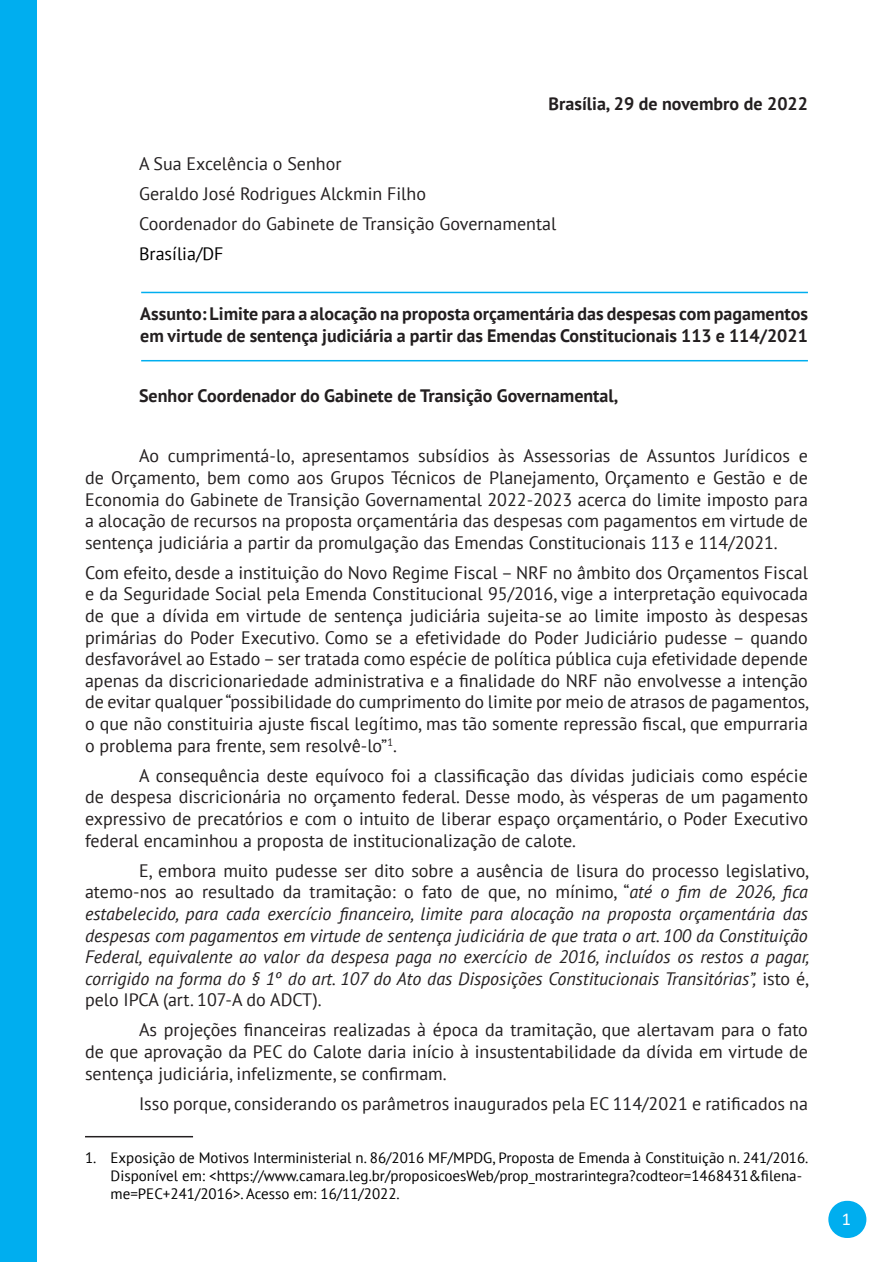
<style>
.page{position:relative;width:893px;height:1263px;background:#fff}
.page>*{position:absolute;margin:0;border:0;box-sizing:border-box;transform-origin:0 0}
.t1{font:18.15px "Calibri";color:#fff}
.t2{font:18px/21.6px "PT Sans";color:#231f20;text-align:justify}
.t3{font:italic 18px/21.6px "PT Sans";color:#231f20;text-align:justify}
.t4{font:700 18px/21.6px "PT Sans";color:#231f20}
.t5{font:18px "PT Sans";color:#000001}
.Footnote_text{font:15px/18px "PT Sans";color:#000001}
.s1{font-style:normal}
</style>
<div class="page">
<div style="left:828px;top:1201px;width:38px;height:37px;background:#00aeef;border-radius:19px"></div>
<div style="left:0;top:1px;width:37px;height:1261px;background:#00aeef"></div>
<hr style="left:85px;top:1136px;width:108px;height:1px;background:#231f20">
<hr style="left:141px;top:292px;width:667px;height:1px;background:#00aeef">
<hr style="left:141px;top:360px;width:667px;height:1px;background:#00aeef">
<p class="t4" style="left:549px;top:92px;width:261px">Brasília, 29 de novembro de 2022</p>
<p class="t2" style="left:139px;top:152px;width:204px">A Sua Excelência o Senhor</p>
<p class="t2" style="left:139px;top:182px;width:288px">Geraldo José Rodrigues Alckmin Filho</p>
<p class="t2" style="left:139px;top:212px;width:419px">Coordenador do Gabinete de Transição Governamental</p>
<p class="t5" style="left:139px;top:242px;width:86px">Brasília/DF</p>
<p class="t4" style="left:140px;top:303px;width:669px">Assunto: Limite para a alocação na proposta orçamentária das despesas com pagamentos em virtude de sentença judiciária a partir das Emendas Constitucionais 113 e 114/2021</p>
<p class="t4" style="left:139px;top:385px;width:481px">Senhor Coordenador do Gabinete de Transição Governamental,</p>
<p class="t2" style="left:85px;top:445px;width:724px;text-indent:54px">Ao cumprimentá-lo, apresentamos subsídios às Assessorias de Assuntos Jurídicos e de Orçamento, bem como aos Grupos Técnicos de Planejamento, Orçamento e Gestão e de Economia do Gabinete de Transição Governamental 2022-2023 acerca do limite imposto para a alocação de recursos na proposta orçamentária das despesas com pagamentos em virtude de sentença judiciária a partir da promulgação das Emendas Constitucionais 113 e 114/2021.</p>
<p class="t2" style="left:85px;top:561px;width:726px">Com efeito, desde a instituição do Novo Regime Fiscal – NRF no âmbito dos Orçamentos Fiscal e da Seguridade Social pela Emenda Constitucional 95/2016, vige a interpretação equivocada de que a dívida em virtude de sentença judiciária sujeita-se ao limite imposto às despesas primárias do Poder Executivo. Como se a efetividade do Poder Judiciário pudesse – quando desfavorável ao Estado – ser tratada como espécie de política pública cuja efetividade depende apenas da discricionariedade administrativa e a finalidade do NRF não envolvesse a intenção de evitar qualquer “possibilidade do cumprimento do limite por meio de atrasos de pagamentos, o que não constituiria ajuste fiscal legítimo, mas tão somente repressão fiscal, que empurraria o problema para frente, sem resolvê-lo”<sup>1</sup>.</p>
<p class="t2" style="left:85px;top:764px;width:724px;text-indent:54px">A consequência deste equívoco foi a classificação das dívidas judiciais como espécie de despesa discricionária no orçamento federal. Desse modo, às vésperas de um pagamento expressivo de precatórios e com o intuito de liberar espaço orçamentário, o Poder Executivo federal encaminhou a proposta de institucionalização de calote.</p>
<p class="t3" style="left:85px;top:859px;width:726px;text-indent:54px"><span class="s1">E, embora muito pudesse ser dito sobre a ausência de lisura do processo legislativo, atemo-nos ao resultado da tramitação: o fato de que, no mínimo, “</span>até o fim de 2026, fica estabelecido, para cada exercício financeiro, limite para alocação na proposta orçamentária das despesas com pagamentos em virtude de sentença judiciária de que trata o art. 100 da Constituição Federal, equivalente ao valor da despesa paga no exercício de 2016, incluídos os restos a pagar, corrigido na forma do § 1º do art. 107 do Ato das Disposições Constitucionais Transitórias”, <span class="s1">isto é, pelo IPCA (art. 107-A do ADCT).</span></p>
<p class="t2" style="left:85px;top:1019px;width:724px;text-indent:54px">As projeções financeiras realizadas à época da tramitação, que alertavam para o fato de que aprovação da PEC do Calote daria início à insustentabilidade da dívida em virtude de sentença judiciária, infelizmente, se confirmam.</p>
<p class="t2" style="left:139px;top:1092px;width:670px">Isso porque, considerando os parâmetros inaugurados pela EC 114/2021 e ratificados na</p>
<p class="Footnote_text" style="left:111px;top:1148px;width:699px;text-indent:-26px">1. Exposição de Motivos Interministerial n. 86/2016 MF/MPDG, Proposta de Emenda à Constituição n. 241/2016.<br>Disponível em: &lt;https://www.camara.leg.br/proposicoesWeb/prop_mostrarintegra?codteor=1468431&amp;filena&shy;me=PEC+241/2016&gt;. Acesso em: 16/11/2022.</p>
<p class="t1" style="left:842px;top:1206px;width:11px">1</p>
</div>
